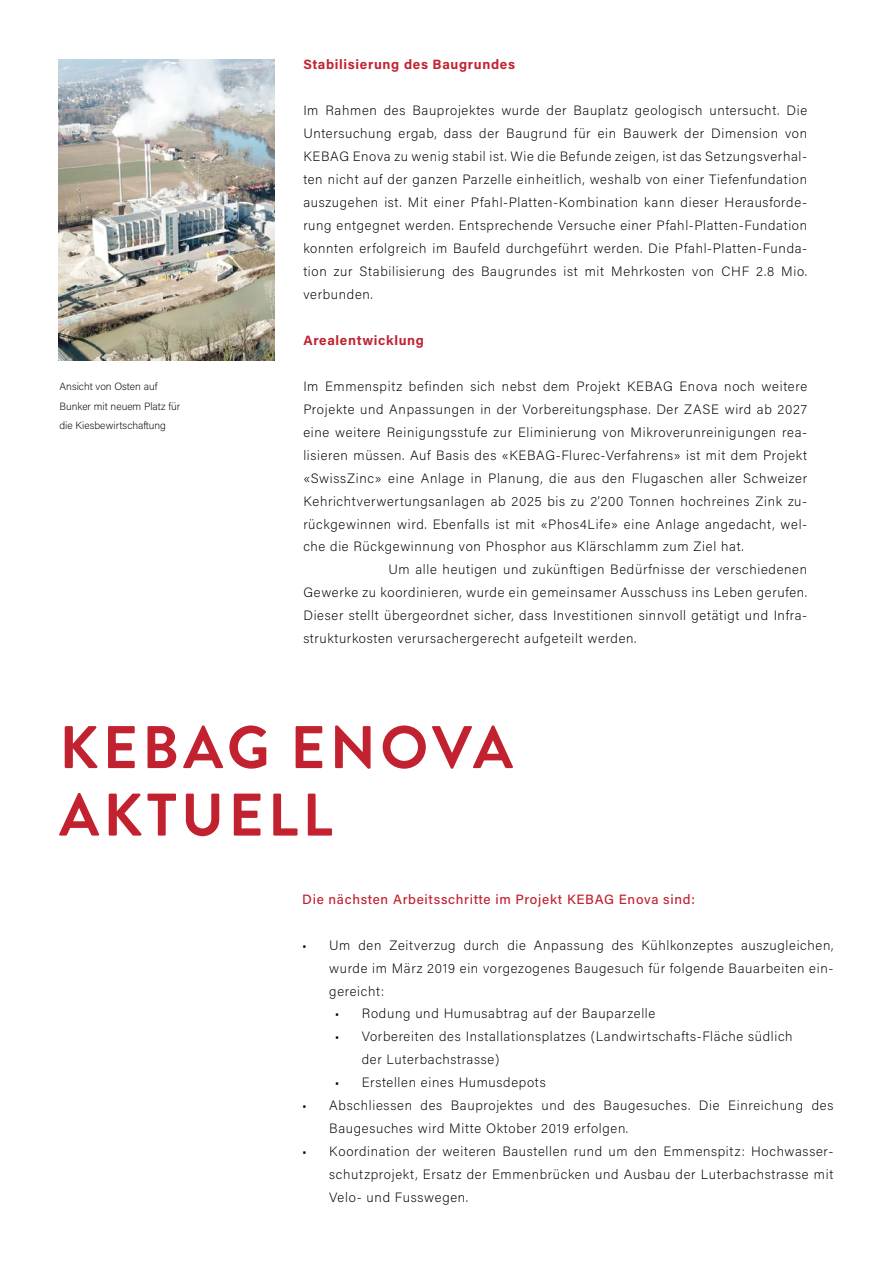
<style>
.page{position:relative;width:893px;height:1263px;background:#fff}
.page>*{position:absolute;margin:0;border:0;box-sizing:border-box;transform-origin:0 0}
.t1{font:700 60px/67.5px "Brandon Grotesque";letter-spacing:.07em;color:#c22230}
.t2{font:200 13.5px/23px "Acumin Pro";letter-spacing:.05em;color:#000;text-align:justify}
.t3{font:500 13.5px "Acumin Pro";letter-spacing:.05em;color:#c22230}
.t4{font:700 13.5px "Acumin Pro";letter-spacing:.05em;color:#c22230}
.t5{font:200 10.5px/19.5px "Acumin Pro";color:#000}
</style>
<div class="page">
<img style="left:59px;top:60px;width:216px;height:300px">
<p class="t5" style="left:60px;top:377px;width:122px">Ansicht von Osten auf<br>Bunker mit neuem Platz für die Kiesbewirtschaftung</p>
<p class="t4" style="left:303px;top:55px;width:213px">Stabilisierung des Baugrundes</p>
<p class="t2" style="left:303px;top:99px;width:505px">Im Rahmen des Bauprojektes wurde der Bauplatz geologisch untersucht. Die Untersuchung ergab, dass der Baugrund für ein Bauwerk der Dimension von KEBAG Enova zu wenig stabil ist. Wie die Befunde zeigen, ist das Setzungsverhal&shy;ten nicht auf der ganzen Parzelle einheitlich, weshalb von einer Tiefenfundation auszugehen ist. Mit einer Pfahl-Platten-Kombination kann dieser Herausforde&shy;rung entgegnet werden. Entsprechende Versuche einer Pfahl-Platten-Fundation konnten erfolgreich im Baufeld durchgeführt werden. Die Pfahl-Platten-Funda&shy;tion zur Stabilisierung des Baugrundes ist mit Mehrkosten von CHF 2.8 Mio. verbunden.</p>
<p class="t4" style="left:303px;top:331px;width:122px">Arealentwicklung</p>
<p class="t2" style="left:303px;top:374px;width:505px">Im Emmenspitz befinden sich nebst dem Projekt KEBAG Enova noch weitere</p>
<p class="t2" style="left:303px;top:397px;width:505px">Projekte und Anpassungen in der Vorbereitungsphase. Der ZASE wird ab 2027</p>
<p class="t2" style="left:303px;top:420px;width:505px">eine weitere Reinigungsstufe zur Eliminierung von Mikroverunreinigungen rea-</p>
<p class="t2" style="left:303px;top:443px;width:505px">lisieren müssen. Auf Basis des «KEBAG-Flurec-Verfahrens» ist mit dem Projekt</p>
<p class="t2" style="left:303px;top:466px;width:505px">«SwissZinc» eine Anlage in Planung, die aus den Flugaschen aller Schweizer</p>
<p class="t2" style="left:303px;top:489px;width:505px">Kehrichtverwertungsanlagen ab 2025 bis zu 2’200 Tonnen hochreines Zink zu-</p>
<p class="t2" style="left:303px;top:512px;width:505px">rückgewinnen wird. Ebenfalls ist mit «Phos4Life» eine Anlage angedacht, wel-</p>
<p class="t2" style="left:303px;top:535px;width:442px">che die Rückgewinnung von Phosphor aus Klärschlamm zum Ziel hat.</p>
<p class="t2" style="left:388px;top:558px;width:420px">Um alle heutigen und zukünftigen Bedürfnisse der verschiedenen</p>
<p class="t2" style="left:303px;top:581px;width:505px">Gewerke zu koordinieren, wurde ein gemeinsamer Ausschuss ins Leben gerufen.</p>
<p class="t2" style="left:303px;top:604px;width:505px">Dieser stellt übergeordnet sicher, dass Investitionen sinnvoll getätigt und Infra-</p>
<p class="t2" style="left:303px;top:627px;width:335px">strukturkosten verursachergerecht aufgeteilt werden.</p>
<h1 class="t1" style="left:59px;top:714px;width:455px">KEBAG ENOVA<br>AKTUELL</h1>
<p class="t3" style="left:302px;top:890px;width:394px">Die nächsten Arbeitsschritte im Projekt KEBAG Enova sind:</p>
<p class="t2" style="left:329px;top:933px;width:506px;text-indent:-27px">• Um den Zeitverzug durch die Anpassung des Kühlkonzeptes auszugleichen, wurde im März 2019 ein vorgezogenes Baugesuch für folgende Bauarbeiten ein&shy;gereicht:</p>
<p class="t2" style="left:335px;top:1002px;width:322px">• Rodung und Humusabtrag auf der Bauparzelle</p>
<p class="t2" style="left:362px;top:1025px;width:432px;text-indent:-27px">• Vorbereiten des Installationsplatzes (Landwirtschafts-Fläche südlich der Luterbachstrasse)</p>
<p class="t2" style="left:335px;top:1071px;width:212px">• Erstellen eines Humusdepots</p>
<p class="t2" style="left:329px;top:1093px;width:506px;text-indent:-27px">• Abschliessen des Bauprojektes und des Baugesuches. Die Einreichung des<br>Baugesuches wird Mitte Oktober 2019 erfolgen.</p>
<p class="t2" style="left:329px;top:1139px;width:506px;text-indent:-27px">• Koordination der weiteren Baustellen rund um den Emmenspitz: Hochwasser&shy;schutzprojekt, Ersatz der Emmenbrücken und Ausbau der Luterbachstrasse mit Velo- und Fusswegen.</p>
</div>
